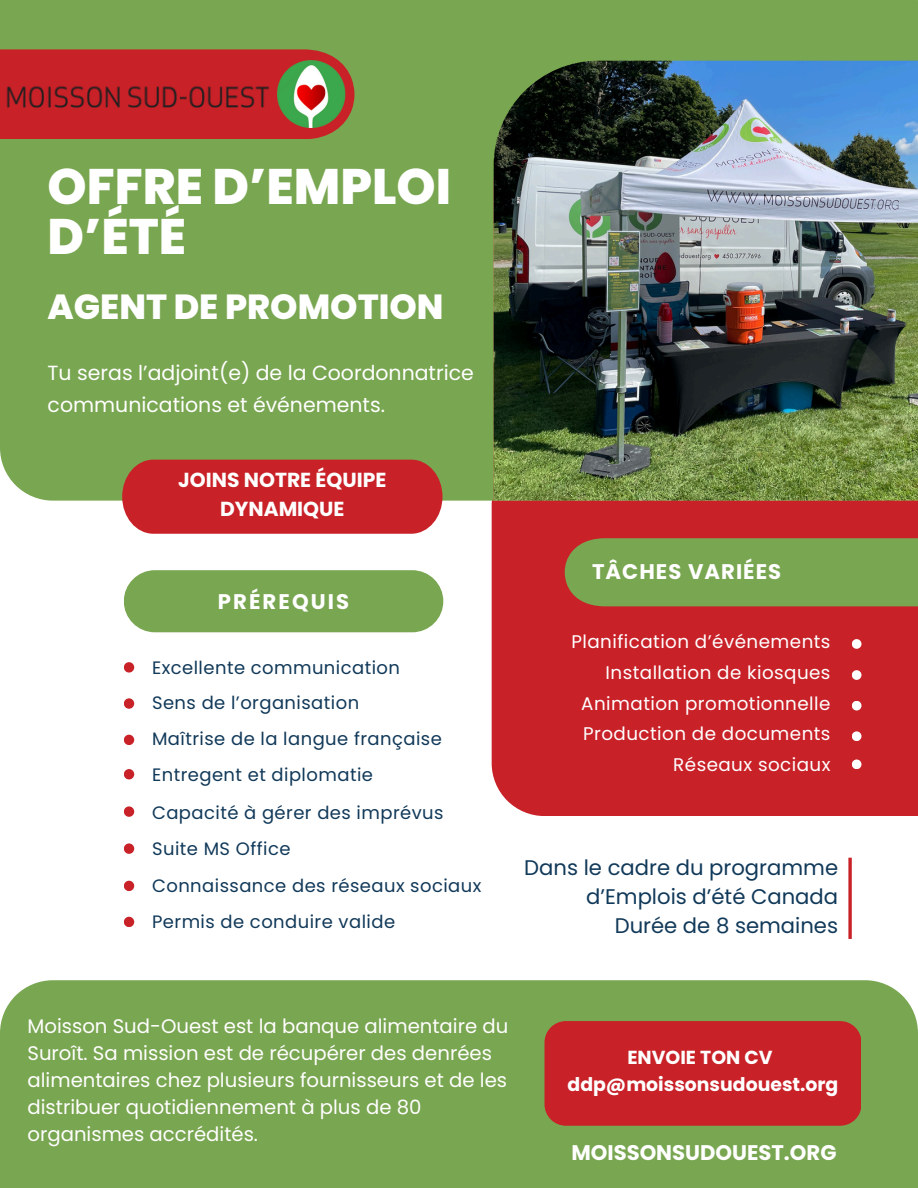
<style>
.page{position:relative;width:918px;height:1188px;background:#fff}
.page>*{position:absolute;margin:0;border:0;box-sizing:border-box;transform-origin:0 0}
.t1{font:800 49.8px/49.8px "Poppins";color:#fff}
.t2{font:800 34.8px "Poppins";color:#fff}
.t3{font:21.15px/29.2px "Poppins";color:#113959;text-align:right}
.t4{font:700 21.15px "Poppins";color:#fff}
.t5{font:700 21.15px "Poppins";letter-spacing:.05em;color:#fff}
.t6{font:700 21.15px "Poppins";letter-spacing:.1em;color:#fff}
.t7{font:20.4px/32.2px "Poppins";color:#fff}
.t8{font:700 20.25px/28.3px "Poppins";color:#fff;text-align:center}
.t9{font:19.65px/27px "Poppins";color:#fffefe}
.t10{font:700 18.9px "Poppins";color:#fff}
.t11{font:18.3px "Poppins";letter-spacing:.025em;color:#fff}
.t12{font:18px "Poppins";letter-spacing:.025em;color:#113959}
</style>
<div class="page">
<div style="left:492px;top:501px;width:426px;height:315px;background:#c82128"></div>
<div style="left:0;top:0;width:918px;height:501px;background:#79a651"></div>
<div style="left:0;top:980px;width:918px;height:208px;background:#79a651"></div>
<img style="left:494px;top:61px;width:424px;height:440px">
<div style="left:565px;top:538px;width:353px;height:68px;background:#79a651"></div>
<div style="left:122px;top:460px;width:321px;height:74px;background:#c82128"></div>
<div style="left:124px;top:570px;width:319px;height:62px;background:#79a651;border-radius:31px"></div>
<div style="left:124px;top:662px;width:10px;height:11px;background:#c82128;border-radius:50%"></div>
<div style="left:852px;top:639px;width:10px;height:10px;background:#fff;border-radius:50%"></div>
<div style="left:124px;top:698px;width:10px;height:11px;background:#c82128;border-radius:50%"></div>
<div style="left:124px;top:735px;width:10px;height:10px;background:#c82128;border-radius:50%"></div>
<div style="left:124px;top:769px;width:10px;height:10px;background:#c82128;border-radius:50%"></div>
<div style="left:124px;top:806px;width:10px;height:11px;background:#c82128;border-radius:50%"></div>
<div style="left:124px;top:843px;width:10px;height:11px;background:#c82128;border-radius:50%"></div>
<div style="left:124px;top:881px;width:10px;height:10px;background:#c82128;border-radius:50%"></div>
<svg style="left:848px;top:858px;width:4px;height:81px"></svg>
<div style="left:852px;top:670px;width:10px;height:10px;background:#fff;border-radius:50%"></div>
<div style="left:852px;top:701px;width:10px;height:10px;background:#fff;border-radius:50%"></div>
<div style="left:852px;top:731px;width:10px;height:10px;background:#fff;border-radius:50%"></div>
<div style="left:852px;top:760px;width:10px;height:9px;background:#fff;border-radius:50%"></div>
<div style="left:124px;top:917px;width:10px;height:10px;background:#c82128;border-radius:50%"></div>
<div style="left:0;top:49px;width:354px;height:90px;background:#c82128"></div>
<img style="left:0;top:73px;width:269px;height:37px">
<img style="left:278px;top:60px;width:71px;height:68px">
<div style="left:545px;top:1021px;width:316px;height:105px;background:#c82128"></div>
<p class="t1" style="left:48px;top:162px;width:405px">OFFRE D’EMPLOI<br>D’ÉTÉ</p>
<p class="t2" style="left:48px;top:283px;width:397px">AGENT DE PROMOTION</p>
<h2 class="t7" style="left:48px;top:356px;width:428px">Tu seras l’adjoint(e) de la Coordonnatrice communications et événements.</h2>
<h1 class="t8" style="left:178px;top:466px;width:210px">JOINS NOTRE ÉQUIPE<br>DYNAMIQUE</h1>
<h4 class="t6" style="left:218px;top:586px;width:133px">PRÉREQUIS</h4>
<p class="t12" style="left:152px;top:655px;width:249px">Excellente communication</p>
<p class="t12" style="left:152px;top:691px;width:209px">Sens de l’organisation</p>
<p class="t12" style="left:152px;top:726px;width:291px">Maîtrise de la langue française</p>
<h3 class="t12" style="left:152px;top:762px;width:222px">Entregent et diplomatie</h3>
<h4 class="t12" style="left:152px;top:800px;width:293px">Capacité à gérer des imprévus</h4>
<p class="t12" style="left:152px;top:836px;width:140px">Suite MS Office</p>
<h3 class="t12" style="left:152px;top:873px;width:331px">Connaissance des réseaux sociaux</h3>
<p class="t12" style="left:152px;top:909px;width:245px">Permis de conduire valide</p>
<p class="t5" style="left:592px;top:557px;width:191px">TÂCHES VARIÉES</p>
<p class="t11" style="left:571px;top:629px;width:261px">Planification d’événements</p>
<p class="t11" style="left:606px;top:660px;width:226px">Installation de kiosques</p>
<p class="t11" style="left:581px;top:690px;width:251px">Animation promotionnelle</p>
<p class="t11" style="left:583px;top:721px;width:249px">Production de documents</p>
<p class="t11" style="left:673px;top:752px;width:159px">Réseaux sociaux</p>
<p class="t3" style="left:524px;top:853px;width:315px">Dans le cadre du programme d’Emplois d’été Canada<br>Durée de 8 semaines</p>
<h3 class="t9" style="left:28px;top:1012px;width:482px">Moisson Sud-Ouest est la banque alimentaire du Suroît. Sa mission est de récupérer des denrées alimentaires chez plusieurs fournisseurs et de les distribuer quotidiennement à plus de 80 organismes accrédités.</h3>
<h5 class="t10" style="left:627px;top:1044px;width:147px">ENVOIE TON CV</h5>
<h6 class="t10" style="left:568px;top:1071px;width:272px">ddp@moissonsudouest.org</h6>
<h3 class="t4" style="left:571px;top:1137px;width:267px">MOISSONSUDOUEST.ORG</h3>
</div>
